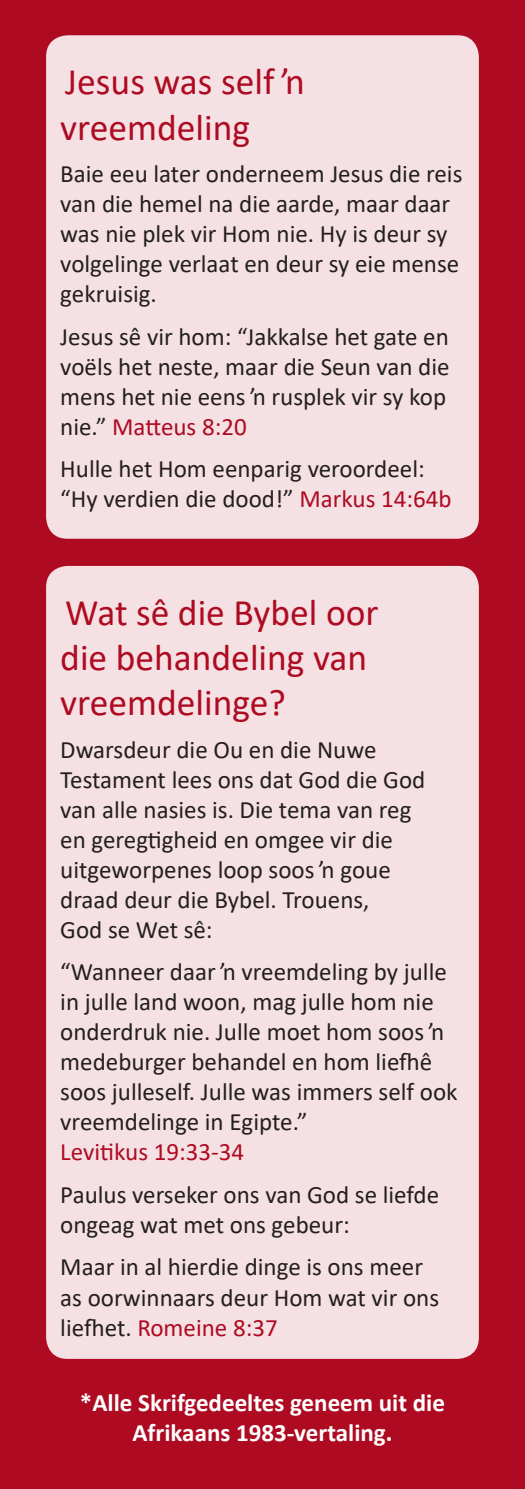
<style>
.page{position:relative;width:525px;height:1489px;background:#fff}
.page>*{position:absolute;margin:0;border:0;box-sizing:border-box;transform-origin:0 0}
.t1{font:37.5px/45px "Calibri";color:#ae0b22}
.t2{font:25px/30px "Calibri";color:#231f20}
.t3{font:700 25px/30px "Calibri";color:#fff;text-align:center}
.t4{font:25px "Calibri";color:#ae0b22}
.s1{color:#ae0b22}
</style>
<div class="page">
<div style="left:0;top:0;width:524px;height:1488px;background:#ae0b22"></div>
<div style="left:46px;top:35px;width:432px;height:503px;background:#f5e1e4;border-radius:21px"></div>
<div style="left:46px;top:566px;width:432px;height:792px;background:#f5e1e4;border-radius:21px"></div>
<h1 class="t1" style="left:60px;top:59px;width:246px">Jesus was self ŉ vreemdeling</h1>
<p class="t2" style="left:60px;top:158px;width:403px">Baie eeu later onderneem Jesus die reis van die hemel na die aarde, maar daar was nie plek vir Hom nie. Hy is deur sy volgelinge verlaat en deur sy eie mense gekruisig.</p>
<p class="t2" style="left:60px;top:321px;width:390px">Jesus sê vir hom: “Jakkalse het gate en voëls het neste, maar die Seun van die mens het nie eens ŉ rusplek vir sy kop nie.” <span class="s1">Matteus 8:20</span></p>
<p class="t2" style="left:60px;top:453px;width:393px">Hulle het Hom eenparig veroordeel: “Hy verdien die dood!” <span class="s1">Markus 14:64b</span></p>
<h1 class="t1" style="left:60px;top:589px;width:320px">Wat sê die Bybel oor die behandeling van vreemdelinge?</h1>
<p class="t2" style="left:60px;top:733px;width:366px">Dwarsdeur die Ou en die Nuwe<br>Testament lees ons dat God die God van alle nasies is. Die tema van reg en geregtigheid en omgee vir die uitgeworpenes loop soos ŉ goue draad deur die Bybel. Trouens,<br>God se Wet sê:</p>
<p class="t2" style="left:60px;top:956px;width:398px">“Wanneer daar ŉ vreemdeling by julle in julle land woon, mag julle hom nie onderdruk nie. Julle moet hom soos ŉ medeburger behandel en hom liefhê soos julleself. Julle was immers self ook vreemdelinge in Egipte.”</p>
<p class="t4" style="left:60px;top:1134px;width:185px">Levitikus 19:33-34</p>
<p class="t2" style="left:60px;top:1178px;width:380px">Paulus verseker ons van God se liefde ongeag wat met ons gebeur:</p>
<p class="t2" style="left:60px;top:1251px;width:380px">Maar in al hierdie dinge is ons meer as oorwinnaars deur Hom wat vir ons liefhet. <span class="s1">Romeine 8:37</span></p>
<p class="t3" style="left:80px;top:1387px;width:366px">*Alle Skrifgedeeltes geneem uit die<br>Afrikaans 1983-vertaling.</p>
</div>
